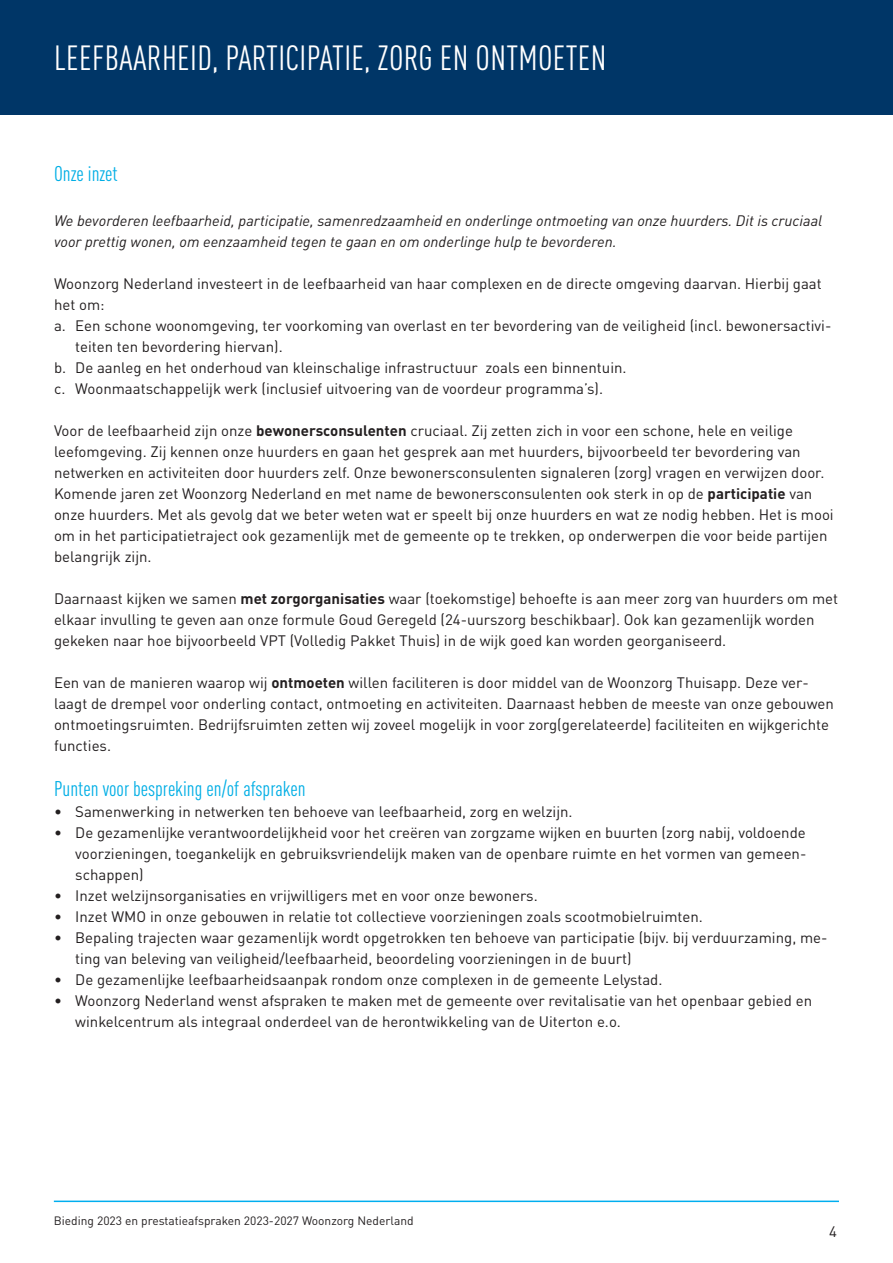
<style>
.page{position:relative;width:893px;height:1263px;background:#fff}
.page>*{position:absolute;margin:0;border:0;box-sizing:border-box;transform-origin:0 0}
.t1{font:condensed 34.5px "DIN Pro";letter-spacing:.01em;color:#fff}
.t2{font:condensed 21px "DIN Pro";color:#00aee5}
.t3{font:15px/21px "DIN Pro";color:#231f20}
.t4{font:italic 15px/21px "DIN Pro";color:#231f20}
.t5{font:12px "DIN Pro";color:#231f20}
.s1{font-weight:700}
</style>
<div class="page">
<hr style="left:54px;top:1200px;width:785px;height:2px;background:#00aeef">
<div style="left:0;top:0;width:893px;height:114px;background:#003667"></div>
<h1 class="t1" style="left:54px;top:33px;width:554px">LEEFBAARHEID, PARTICIPATIE, ZORG EN ONTMOETEN</h1>
<h2 class="t2" style="left:54px;top:159px;width:65px">Onze inzet</h2>
<p class="t4" style="left:54px;top:209px;width:769px">We bevorderen leefbaarheid, participatie, samenredzaamheid en onderlinge ontmoeting van onze huurders. Dit is cruciaal voor prettig wonen, om eenzaamheid tegen te gaan en om onderlinge hulp te bevorderen.</p>
<p class="t3" style="left:54px;top:272px;width:769px">Woonzorg Nederland investeert in de leefbaarheid van haar complexen en de directe omgeving daarvan. Hierbij gaat</p>
<p class="t3" style="left:54px;top:293px;width:52px">het om:</p>
<p class="t3" style="left:54px;top:314px;width:779px">a. Een schone woonomgeving, ter voorkoming van overlast en ter bevordering van de veiligheid (incl. bewonersactivi-</p>
<p class="t3" style="left:75px;top:335px;width:209px">teiten ten bevordering hiervan).</p>
<p class="t3" style="left:54px;top:356px;width:574px">b. De aanleg en het onderhoud van kleinschalige infrastructuur zoals een binnentuin.</p>
<p class="t3" style="left:54px;top:377px;width:551px">c. Woonmaatschappelijk werk (inclusief uitvoering van de voordeur programma’s).</p>
<p class="t3" style="left:54px;top:419px;width:781px">Voor de leefbaarheid zijn onze <span class="s1">bewonersconsulenten</span> cruciaal. Zij zetten zich in voor een schone, hele en veilige leefomgeving. Zij kennen onze huurders en gaan het gesprek aan met huurders, bijvoorbeeld ter bevordering van netwerken en activiteiten door huurders zelf. Onze bewonersconsulenten signaleren (zorg) vragen en verwijzen door.<br>Komende jaren zet Woonzorg Nederland en met name de bewonersconsulenten ook sterk in op de <span class="s1">participatie</span> van onze huurders. Met als gevolg dat we beter weten wat er speelt bij onze huurders en wat ze nodig hebben. Het is mooi om in het participatietraject ook gezamenlijk met de gemeente op te trekken, op onderwerpen die voor beide partijen belangrijk zijn.</p>
<p class="t3" style="left:54px;top:587px;width:786px">Daarnaast kijken we samen <span class="s1">met zorgorganisaties</span> waar (toekomstige) behoefte is aan meer zorg van huurders om met elkaar invulling te geven aan onze formule Goud Geregeld (24-uurszorg beschikbaar). Ook kan gezamenlijk worden gekeken naar hoe bijvoorbeeld VPT (Volledig Pakket Thuis) in de wijk goed kan worden georganiseerd.</p>
<p class="t3" style="left:54px;top:671px;width:781px">Een van de manieren waarop wij <span class="s1">ontmoeten</span> willen faciliteren is door middel van de Woonzorg Thuisapp. Deze ver&shy;laagt de drempel voor onderling contact, ontmoeting en activiteiten. Daarnaast hebben de meeste van onze gebouwen ontmoetingsruimten. Bedrijfsruimten zetten wij zoveel mogelijk in voor zorg(gerelateerde) faciliteiten en wijkgerichte functies.</p>
<h2 class="t2" style="left:54px;top:774px;width:253px">Punten voor bespreking en/of afspraken</h2>
<p class="t3" style="left:54px;top:800px;width:520px">• Samenwerking in netwerken ten behoeve van leefbaarheid, zorg en welzijn.</p>
<p class="t3" style="left:75px;top:821px;width:733px;text-align:justify;text-indent:-21px">• De gezamenlijke verantwoordelijkheid voor het creëren van zorgzame wijken en buurten (zorg nabij, voldoende voorzieningen, toegankelijk en gebruiksvriendelijk maken van de openbare ruimte en het vormen van gemeen&shy;schappen)</p>
<p class="t3" style="left:54px;top:884px;width:485px">• Inzet welzijnsorganisaties en vrijwilligers met en voor onze bewoners.</p>
<p class="t3" style="left:54px;top:905px;width:650px">• Inzet WMO in onze gebouwen in relatie tot collectieve voorzieningen zoals scootmobielruimten.</p>
<p class="t3" style="left:75px;top:926px;width:754px;text-indent:-21px">• Bepaling trajecten waar gezamenlijk wordt opgetrokken ten behoeve van participatie (bijv. bij verduurzaming, me&shy;ting van beleving van veiligheid/leefbaarheid, beoordeling voorzieningen in de buurt)</p>
<p class="t3" style="left:54px;top:968px;width:610px">• De gezamenlijke leefbaarheidsaanpak rondom onze complexen in de gemeente Lelystad.</p>
<p class="t3" style="left:75px;top:989px;width:738px;text-indent:-21px">• Woonzorg Nederland wenst afspraken te maken met de gemeente over revitalisatie van het openbaar gebied en winkelcentrum als integraal onderdeel van de herontwikkeling van de Uiterton e.o.</p>
<p class="t5" style="left:54px;top:1211px;width:361px">Bieding 2023 en prestatieafspraken 2023-2027 Woonzorg Nederland</p>
<p class="t3" style="left:829px;top:1219px;width:9px">4</p>
</div>
